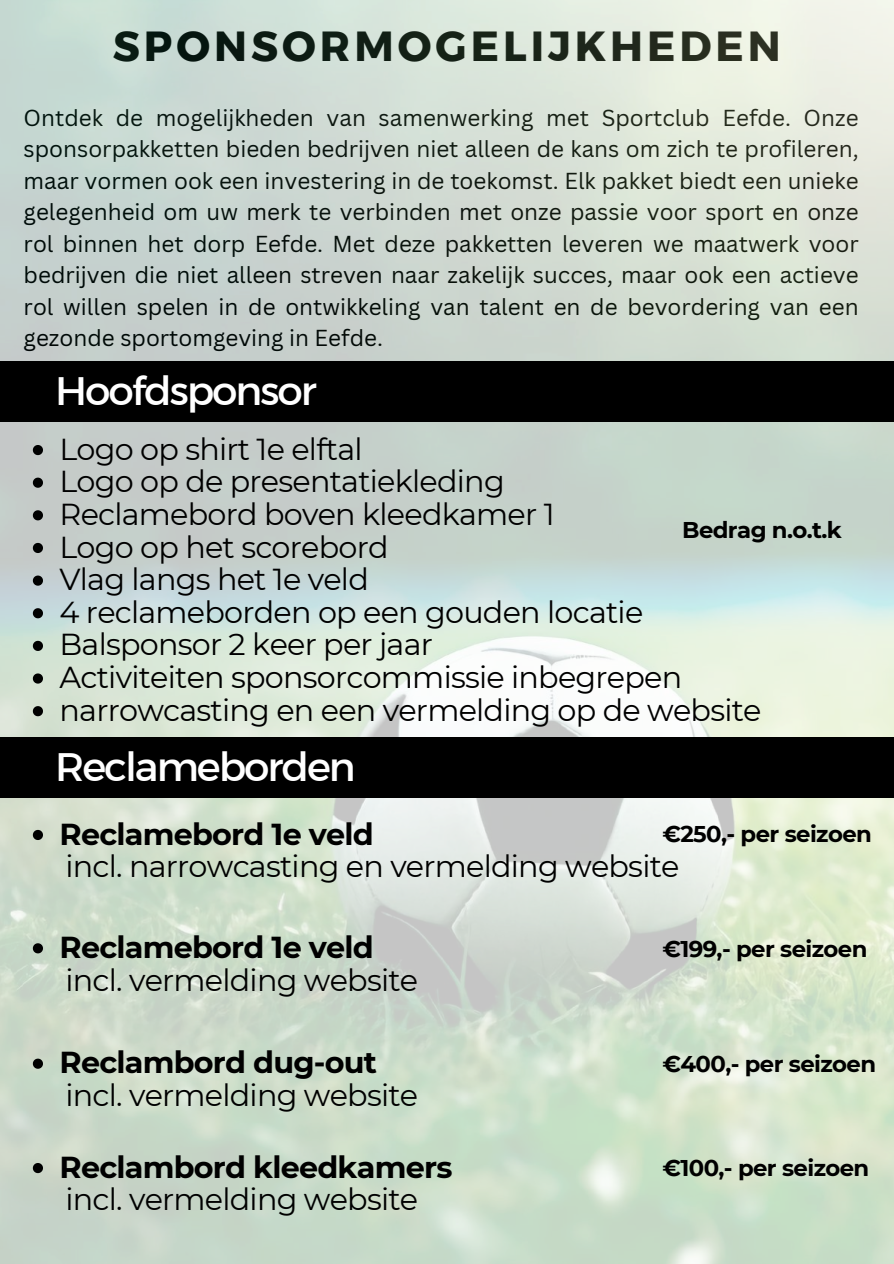
<style>
.page{position:relative;width:894px;height:1264px;background:#fff}
.page>*{position:absolute;margin:0;border:0;box-sizing:border-box;transform-origin:0 0}
.t1{font:41.85px "Kief Montaser Bold";letter-spacing:.095em;color:#000}
.t2{font:40.5px "Kief Montaser Regular";letter-spacing:-.05em;color:#fff}
.t3{font:30.3px/32.7px "Montserrat";letter-spacing:-.025em;color:#000}
.t4{font:700 30.3px "Montserrat";letter-spacing:-.025em;color:#000}
.t5{font:700 22.8px "Montserrat";letter-spacing:-.025em;color:#000}
.t6{font:22.5px/31.5px "Canva Sans";color:#000;text-align:justify}
</style>
<div class="page">
<img style="left:0;top:0;width:893px;height:1263px">
<svg style="left:33px;top:445px;width:10px;height:10px"></svg>
<svg style="left:33px;top:477px;width:10px;height:11px"></svg>
<svg style="left:33px;top:510px;width:10px;height:10px"></svg>
<svg style="left:33px;top:543px;width:10px;height:10px"></svg>
<svg style="left:33px;top:575px;width:10px;height:10px"></svg>
<svg style="left:33px;top:608px;width:10px;height:10px"></svg>
<svg style="left:33px;top:641px;width:10px;height:10px"></svg>
<svg style="left:33px;top:673px;width:10px;height:10px"></svg>
<svg style="left:33px;top:706px;width:10px;height:10px"></svg>
<svg style="left:33px;top:830px;width:10px;height:10px"></svg>
<svg style="left:33px;top:1058px;width:10px;height:10px"></svg>
<svg style="left:33px;top:1162px;width:10px;height:11px"></svg>
<div style="left:0;top:361px;width:893px;height:61px;background:#000"></div>
<div style="left:0;top:737px;width:893px;height:61px;background:#000"></div>
<svg style="left:33px;top:943px;width:10px;height:10px"></svg>
<h1 class="t1" style="left:113px;top:21px;width:669px">SPONSORMOGELIJKHEDEN</h1>
<p class="t6" style="left:24px;top:101px;width:836px">Ontdek de mogelijkheden van samenwerking met Sportclub Eefde. Onze sponsorpakketten bieden bedrijven niet alleen de kans om zich te profileren, maar vormen ook een investering in de toekomst. Elk pakket biedt een unieke gelegenheid om uw merk te verbinden met onze passie voor sport en onze rol binnen het dorp Eefde. Met deze pakketten leveren we maatwerk voor bedrijven die niet alleen streven naar zakelijk succes, maar ook een actieve rol willen spelen in de ontwikkeling van talent en de bevordering van een gezonde sportomgeving in Eefde.</p>
<h2 class="t2" style="left:55px;top:365px;width:263px">Hoofdsponsor</h2>
<p class="t3" style="left:60px;top:432px;width:703px">Logo op shirt 1e elftal<br>Logo op de presentatiekleding<br>Reclamebord boven kleedkamer 1<br>Logo op het scorebord<br>Vlag langs het 1e veld<br>4 reclameborden op een gouden locatie<br>Balsponsor 2 keer per jaar<br>Activiteiten sponsorcommissie inbegrepen narrowcasting en een vermelding op de website</p>
<p class="t5" style="left:682px;top:516px;width:161px">Bedrag n.o.t.k</p>
<h2 class="t2" style="left:55px;top:741px;width:302px">Reclameborden</h2>
<h3 class="t4" style="left:60px;top:815px;width:315px">Reclamebord 1e veld</h3>
<h3 class="t3" style="left:65px;top:850px;width:615px">incl. narrowcasting en vermelding website</h3>
<p class="t5" style="left:662px;top:819px;width:211px">€250,- per seizoen</p>
<h3 class="t4" style="left:60px;top:928px;width:315px">Reclamebord 1e veld</h3>
<p class="t5" style="left:662px;top:934px;width:206px">€199,- per seizoen</p>
<h3 class="t3" style="left:65px;top:963px;width:354px">incl. vermelding website</h3>
<h3 class="t4" style="left:60px;top:1043px;width:319px">Reclambord dug-out</h3>
<h3 class="t3" style="left:65px;top:1078px;width:354px">incl. vermelding website</h3>
<h3 class="t4" style="left:60px;top:1148px;width:394px">Reclambord kleedkamers</h3>
<h3 class="t3" style="left:65px;top:1182px;width:354px">incl. vermelding website</h3>
<p class="t5" style="left:662px;top:1050px;width:215px">€400,- per seizoen</p>
<p class="t5" style="left:662px;top:1154px;width:208px">€100,- per seizoen</p>
</div>
